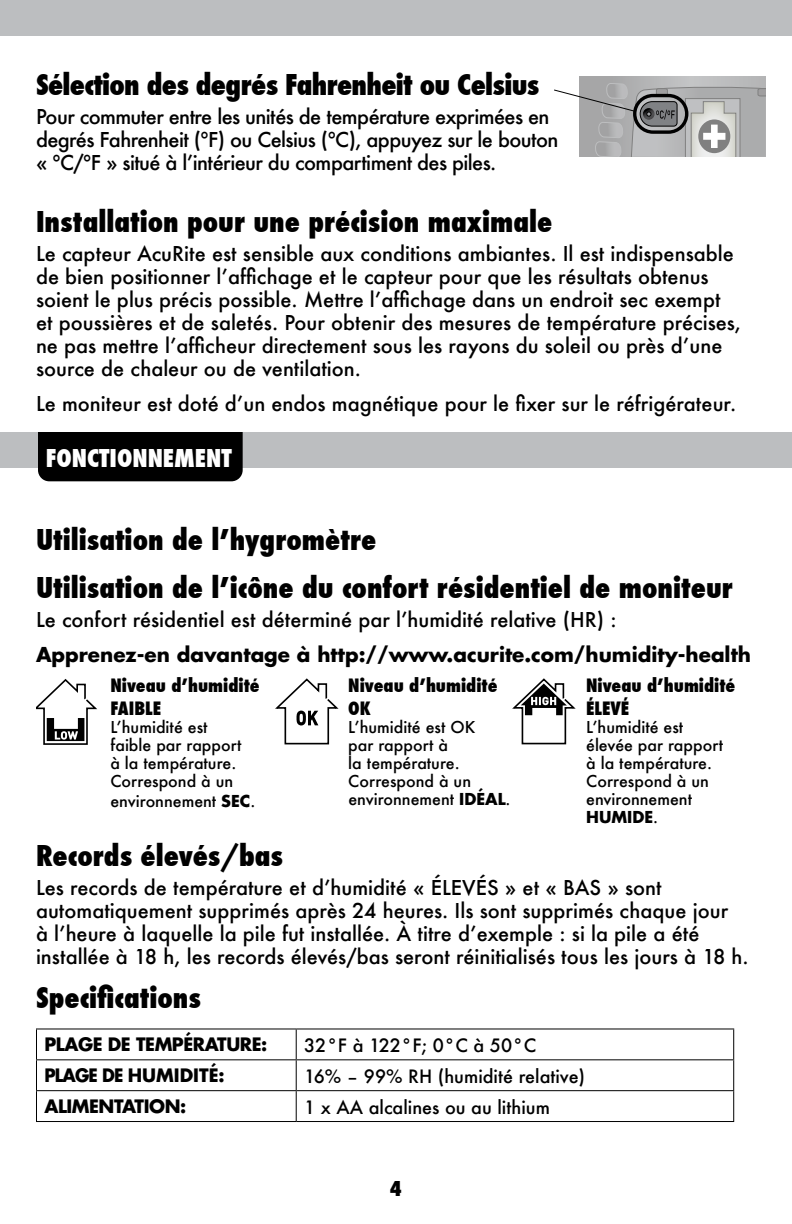
<style>
.page{position:relative;width:792px;height:1224px;background:#fff}
.page>*{position:absolute;margin:0;border:0;box-sizing:border-box;transform-origin:0 0}
.t1{font:800 condensed 28px "Futura";color:#000}
.t2{font:800 condensed 28px "Futura";letter-spacing:-.025em;color:#000}
.t3{font:800 condensed 24px "Futura";color:#fff}
.t4{font:500 20px/23px "Futura";color:#000}
.t5{font:500 20px/23px "Futura";letter-spacing:-.03em;color:#000}
.t6{font:700 20px "Futura";color:#000}
.t7{font:800 condensed 20px "Futura";color:#000}
.t8{font:500 18px "Futura";color:#000}
.t9{font:800 condensed 18px "Futura";color:#000}
.t10{font:700 18px "Futura";letter-spacing:-.025em;color:#000}
.t11{font:700 18px "Futura";color:#000;scale:.95 1}
.t12{font:500 16px/18px "Futura";color:#000}
.s1{font-weight:700}
</style>
<div class="page">
<div style="left:0;top:0;width:792px;height:36px;background:#bcbec0"></div>
<hr style="left:36px;top:1028px;width:260px;height:1px;background:#000">
<hr style="left:36px;top:1029px;width:1px;height:30px;background:#000">
<hr style="left:296px;top:1028px;width:438px;height:1px;background:#000">
<hr style="left:296px;top:1029px;width:1px;height:30px;background:#000">
<hr style="left:733px;top:1029px;width:1px;height:30px;background:#000">
<hr style="left:36px;top:1059px;width:260px;height:1px;background:#000">
<hr style="left:36px;top:1060px;width:1px;height:30px;background:#000">
<hr style="left:296px;top:1059px;width:438px;height:1px;background:#000">
<hr style="left:296px;top:1060px;width:1px;height:30px;background:#000">
<hr style="left:733px;top:1060px;width:1px;height:30px;background:#000">
<hr style="left:36px;top:1090px;width:260px;height:1px;background:#000">
<hr style="left:36px;top:1091px;width:1px;height:30px;background:#000">
<hr style="left:296px;top:1090px;width:438px;height:1px;background:#000">
<hr style="left:296px;top:1091px;width:1px;height:30px;background:#000">
<hr style="left:733px;top:1091px;width:1px;height:30px;background:#000">
<hr style="left:36px;top:1121px;width:260px;height:1px;background:#000">
<hr style="left:296px;top:1121px;width:438px;height:1px;background:#000">
<svg style="left:554px;top:76px;width:212px;height:81px;background:#b3b3b4"></svg>
<div style="left:0;top:432px;width:792px;height:36px;background:#bcbec0"></div>
<div style="left:38px;top:432px;width:205px;height:49px;background:#000"></div>
<svg style="left:36px;top:679px;width:61px;height:66px"></svg>
<svg style="left:275px;top:678px;width:64px;height:66px"></svg>
<svg style="left:512px;top:678px;width:64px;height:66px"></svg>
<p class="t2" style="left:36px;top:66px;width:505px">Sélection des degrés Fahrenheit ou Celsius</p>
<p class="t5" style="left:36px;top:105px;width:524px">Pour commuter entre les unités de température exprimées en degrés Fahrenheit (ºF) ou Celsius (ºC), appuyez sur le bouton « ºC/ºF » situé à l’intérieur du compartiment des piles.</p>
<p class="t1" style="left:36px;top:203px;width:518px">Installation pour une précision maximale</p>
<p class="t4" style="left:36px;top:242px;width:707px">Le capteur AcuRite est sensible aux conditions ambiantes. Il est indispensable de bien positionner l’affichage et le capteur pour que les résultats obtenus soient le plus précis possible. Mettre l’affichage dans un endroit sec exempt et poussières et de saletés. Pour obtenir des mesures de température précises, ne pas mettre l’afficheur directement sous les rayons du soleil ou près d’une source de chaleur ou de ventilation.</p>
<p class="t4" style="left:36px;top:392px;width:702px">Le moniteur est doté d’un endos magnétique pour le fixer sur le réfrigérateur.</p>
<p class="t3" style="left:46px;top:441px;width:187px">FONCTIONNEMENT</p>
<p class="t1" style="left:36px;top:521px;width:342px">Utilisation de l’hygromètre</p>
<p class="t1" style="left:36px;top:569px;width:698px">Utilisation de l’icône du confort résidentiel de moniteur</p>
<p class="t4" style="left:36px;top:608px;width:582px">Le confort résidentiel est déterminé par l’humidité relative (HR) :</p>
<p class="t6" style="left:36px;top:641px;width:717px">Apprenez-en davantage à http://www.acurite.com/humidity-health</p>
<p class="t9" style="left:110px;top:673px;width:151px">Niveau d’humidité</p>
<p class="t9" style="left:348px;top:673px;width:151px">Niveau d’humidité</p>
<p class="t9" style="left:586px;top:673px;width:151px">Niveau d’humidité</p>
<h5 class="t9" style="left:110px;top:696px;width:52px">FAIBLE</h5>
<h5 class="t9" style="left:348px;top:696px;width:24px">OK</h5>
<h5 class="t9" style="left:586px;top:696px;width:45px">ÉLEVÉ</h5>
<p class="t12" style="left:110px;top:718px;width:99px">L’humidité est</p>
<p class="t12" style="left:348px;top:718px;width:129px">L’humidité est OK</p>
<p class="t12" style="left:586px;top:718px;width:99px">L’humidité est</p>
<p class="t12" style="left:110px;top:736px;width:133px">faible par rapport</p>
<p class="t12" style="left:348px;top:736px;width:101px">par rapport à</p>
<p class="t12" style="left:586px;top:736px;width:139px">élevée par rapport</p>
<p class="t12" style="left:110px;top:754px;width:127px">à la température.</p>
<p class="t12" style="left:348px;top:754px;width:113px">la température.</p>
<p class="t12" style="left:586px;top:754px;width:127px">à la température.</p>
<p class="t12" style="left:110px;top:772px;width:124px">Correspond à un</p>
<p class="t12" style="left:348px;top:772px;width:124px">Correspond à un</p>
<p class="t12" style="left:586px;top:772px;width:124px">Correspond à un</p>
<p class="t12" style="left:110px;top:792px;width:147px">environnement <span class="s1">SEC</span>.</p>
<p class="t12" style="left:348px;top:790px;width:164px">environnement <span class="s1">IDÉAL</span>.</p>
<p class="t12" style="left:586px;top:790px;width:107px">environnement<br><span class="s1">HUMIDE</span>.</p>
<p class="t1" style="left:36px;top:837px;width:249px">Records élevés/bas</p>
<p class="t4" style="left:36px;top:876px;width:714px">Les records de température et d’humidité « ÉLEVÉS » et « BAS » sont automatiquement supprimés après 24 heures. Ils sont supprimés chaque jour<br>à l’heure à laquelle la pile fut installée. À titre d’exemple : si la pile a été installée à 18 h, les records élevés/bas seront réinitialisés tous les jours à 18 h.</p>
<p class="t1" style="left:36px;top:979px;width:166px">Specifications</p>
<p class="t10" style="left:44px;top:1032px;width:224px">PLAGE DE TEMPÉRATURE:</p>
<p class="t8" style="left:304px;top:1033px;width:234px">32°F à 122°F; 0°C à 50°C</p>
<p class="t11" style="left:44px;top:1063px;width:191px">PLAGE DE HUMIDITÉ:</p>
<p class="t8" style="left:304px;top:1064px;width:283px">16% – 99% RH (humidité relative)</p>
<p class="t10" style="left:44px;top:1094px;width:143px">ALIMENTATION:</p>
<p class="t8" style="left:304px;top:1095px;width:247px">1 x AA alcalines ou au lithium</p>
<p class="t7" style="left:390px;top:1175px;width:14px">4</p>
</div>
